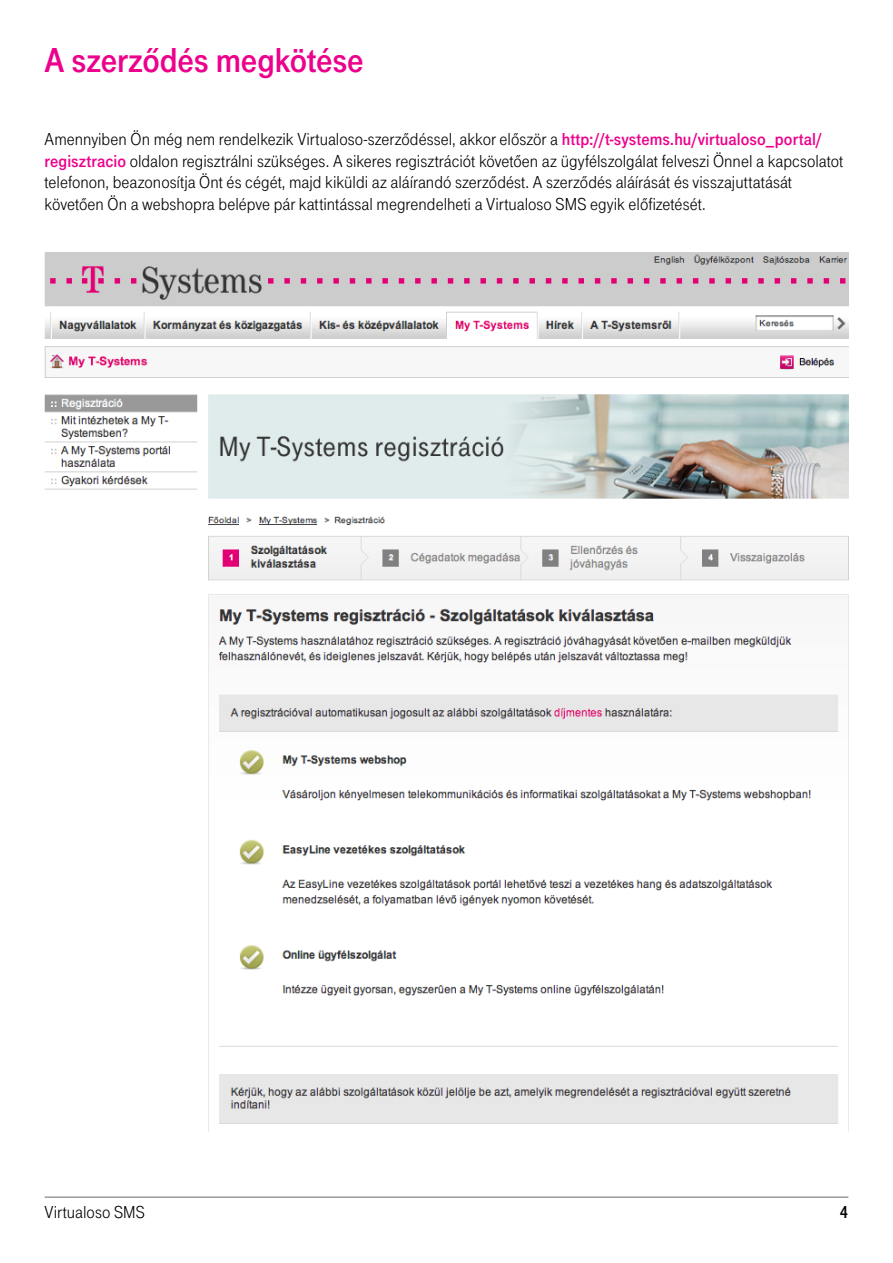
<style>
.page{position:relative;width:893px;height:1263px;background:#fff}
.page>*{position:absolute;margin:0;border:0;box-sizing:border-box;transform-origin:0 0}
.t1{font:36px "Tele Grotesk Fett";letter-spacing:-.005em;color:#ec008c}
.t2{font:18px/21.6px "Tele Grotesk Norm";color:#000}
.t3{font:18px "Tele Grotesk Fett";color:#000}
.s1{font-family:"Tele Grotesk Fett";color:#ec008c}
</style>
<div class="page">
<hr style="left:45px;top:1196px;width:803px;height:2px;background:#999b9e">
<img style="left:45px;top:252px;width:803px;height:880px">
<h1 class="t1" style="left:45px;top:40px;width:321px">A szerződés megkötése</h1>
<p class="t2" style="left:45px;top:128px;width:800px">Amennyiben Ön még nem rendelkezik Virtualoso-szerződéssel, akkor először a <span class="s1">http://t-systems.hu/virtualoso_portal/ regisztracio</span> oldalon regisztrálni szükséges. A sikeres regisztrációt követően az ügyfélszolgálat felveszi Önnel a kapcsolatot telefonon, beazonosítja Önt és cégét, majd kiküldi az aláírandó szerződést. A szerződés aláírását és visszajuttatását követően Ön a webshopra belépve pár kattintással megrendelheti a Virtualoso SMS egyik előfizetését.</p>
<p class="t2" style="left:45px;top:1202px;width:102px">Virtualoso SMS</p>
<p class="t3" style="left:840px;top:1202px;width:10px">4</p>
</div>
